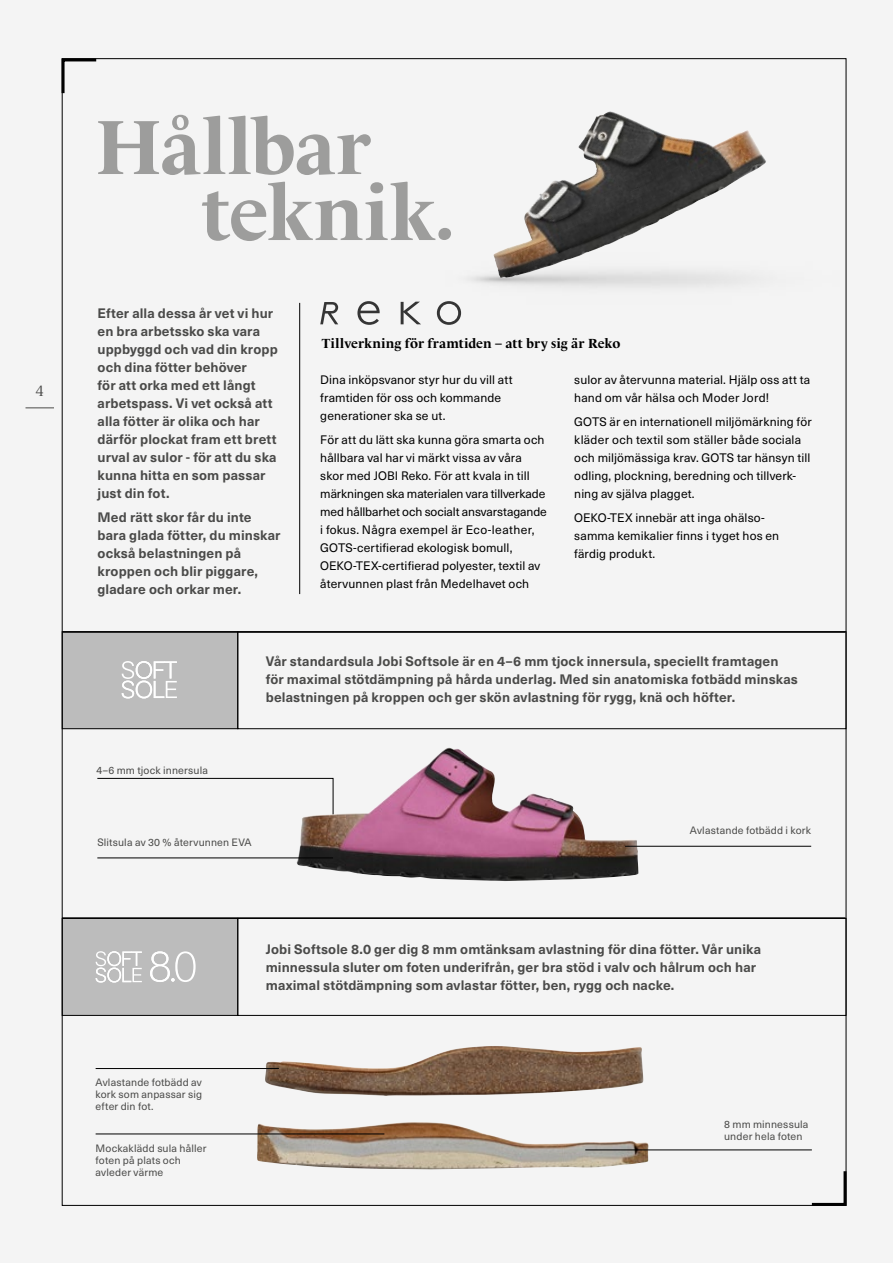
<style>
.page{position:relative;width:893px;height:1263px;background:#f4f4f4}
.page>*{position:absolute;margin:0;border:0;box-sizing:border-box;transform-origin:0 0}
.t1{font:700 78.3px "Le Monde Livre Std";letter-spacing:-.005em;color:#9d9d9c}
.t2{font:15px "Le Monde Livre Std";color:#4a4a49}
.t3{font:700 13.5px/18px "Neue Haas Unica W1 G";letter-spacing:.01em;color:#4a4a49}
.t4{font:700 13.5px "Le Monde Livre Std";letter-spacing:.005em;color:#000}
.t5{font:12.15px/18px "Neue Haas Unica W1 G";letter-spacing:.01em;color:#000}
.t6{font:10.5px/12px "Neue Haas Unica W1 G";letter-spacing:.015em;color:#4a4a49}
</style>
<div class="page">
<div style="left:62px;top:633px;width:176px;height:95px;background:#bcbcbc"></div>
<div style="left:62px;top:919px;width:176px;height:96px;background:#bcbcbc"></div>
<img style="left:256px;top:1046px;width:393px;height:123px">
<div style="left:62px;top:631px;width:176px;height:98px;border:1px solid #000"></div>
<svg style="left:96px;top:951px;width:46px;height:31px"></svg>
<svg style="left:150px;top:951px;width:46px;height:31px"></svg>
<div style="left:238px;top:631px;width:608px;height:98px;border:1px solid #000"></div>
<svg style="left:809px;top:1168px;width:38px;height:38px"></svg>
<svg style="left:61px;top:58px;width:38px;height:38px"></svg>
<hr style="left:96px;top:1068px;width:183px;height:1px;background:#000">
<hr style="left:96px;top:1134px;width:288px;height:1px;background:#000">
<hr style="left:585px;top:1150px;width:227px;height:1px;background:#000">
<hr style="left:62px;top:917px;width:783px;height:2px;background:#000">
<hr style="left:63px;top:631px;width:782px;height:2px;background:#000">
<svg style="left:97px;top:778px;width:199px;height:1px"></svg>
<hr style="left:299px;top:303px;width:1px;height:291px;background:#000">
<svg style="left:26px;top:407px;width:28px;height:1px"></svg>
<img style="left:299px;top:99px;width:548px;height:348px">
<img style="left:296px;top:748px;width:343px;height:133px">
<img style="left:492px;top:111px;width:278px;height:167px">
<hr style="left:625px;top:846px;width:186px;height:1px;background:#000">
<hr style="left:97px;top:858px;width:236px;height:1px;background:#000">
<svg style="left:122px;top:661px;width:55px;height:37px"></svg>
<p class="t2" style="left:36px;top:382px;width:9px">4</p>
<h1 class="t1" style="left:96px;top:101px;width:277px">Hållbar</h1>
<h1 class="t1" style="left:201px;top:167px;width:255px">teknik.</h1>
<p class="t3" style="left:98px;top:303px;width:182px">Efter alla dessa år vet vi hur en bra arbetssko ska vara uppbyggd och vad din kropp och dina fötter behöver<br>för att orka med ett långt arbetspass. Vi vet också att alla fötter är olika och har därför plockat fram ett brett urval av sulor - för att du ska kunna hitta en som passar just din fot.</p>
<p class="t3" style="left:98px;top:507px;width:184px">Med rätt skor får du inte bara glada fötter, du minskar också belastningen på kroppen och blir piggare, gladare och orkar mer.</p>
<p class="t4" style="left:322px;top:335px;width:300px">Tillverkning för framtiden – att bry sig är Reko</p>
<p class="t5" style="left:320px;top:370px;width:194px">Dina inköpsvanor styr hur du vill att framtiden för oss och kommande generationer ska se ut.</p>
<p class="t5" style="left:320px;top:430px;width:228px">För att du lätt ska kunna göra smarta och hållbara val har vi märkt vissa av våra skor med JOBI Reko. För att kvala in till märkningen ska materialen vara tillverkade med hållbarhet och socialt ansvarstagande i fokus. Några exempel är Eco-leather, GOTS-certifierad ekologisk bomull, OEKO-TEX-certifierad polyester, textil av återvunnen plast från Medelhavet och</p>
<p class="t5" style="left:574px;top:370px;width:237px">sulor av återvunna material. Hjälp oss att ta hand om vår hälsa och Moder Jord!</p>
<p class="t5" style="left:574px;top:412px;width:239px">GOTS är en internationell miljömärkning för kläder och textil som ställer både sociala och miljömässiga krav. GOTS tar hänsyn till odling, plockning, beredning och tillverk&shy;ning av själva plagget.</p>
<p class="t5" style="left:574px;top:508px;width:206px">OEKO-TEX innebär att inga ohälso&shy;samma kemikalier finns i tyget hos en färdig produkt.</p>
<p class="t3" style="left:266px;top:651px;width:534px">Vår standardsula Jobi Softsole är en 4–6 mm tjock innersula, speciellt framtagen för maximal stötdämpning på hårda underlag. Med sin anatomiska fotbädd minskas belastningen på kroppen och ger skön avlastning för rygg, knä och höfter.</p>
<p class="t6" style="left:96px;top:764px;width:113px">4–6 mm tjock innersula</p>
<p class="t6" style="left:97px;top:836px;width:156px">Slitsula av 30 % återvunnen EVA</p>
<p class="t6" style="left:690px;top:824px;width:123px">Avlastande fotbädd i kork</p>
<p class="t6" style="left:96px;top:1076px;width:108px;text-align:justify">Avlastande fotbädd av kork som anpassar sig efter din fot.</p>
<p class="t6" style="left:96px;top:1142px;width:112px">Mockaklädd sula håller foten på plats och avleder värme</p>
<p class="t3" style="left:266px;top:939px;width:497px">Jobi Softsole 8.0 ger dig 8 mm omtänksam avlastning för dina fötter. Vår unika minnessula sluter om foten underifrån, ger bra stöd i valv och hålrum och har maximal stötdämpning som avlastar fötter, ben, rygg och nacke.</p>
<p class="t6" style="left:724px;top:1118px;width:86px">8 mm minnessula under hela foten</p>
</div>
